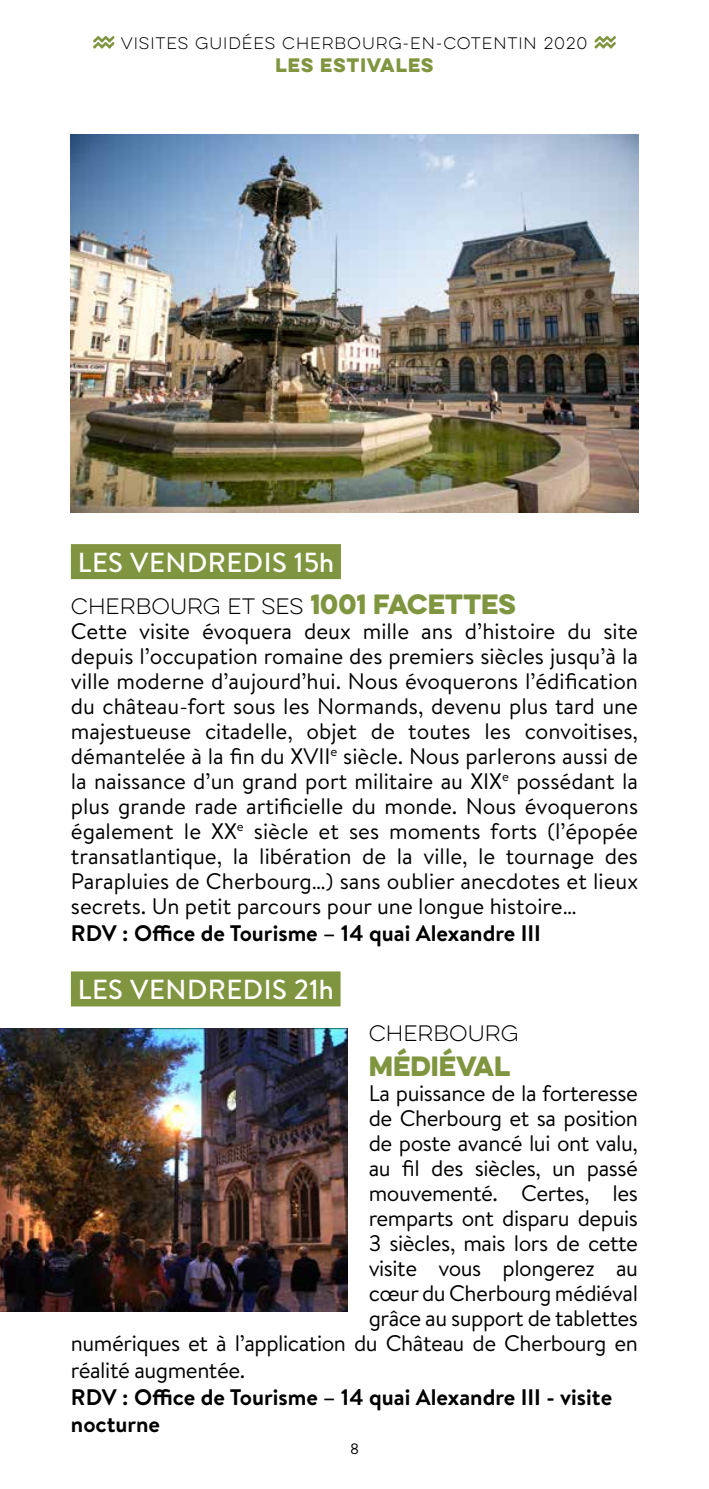
<style>
.page{position:relative;width:709px;height:1489px;background:#fff}
.page>*{position:absolute;margin:0;border:0;box-sizing:border-box;transform-origin:0 0}
.t1{font:500 27.5px "Brandon Text";letter-spacing:.02em;color:#fff}
.t2{font:25px "Eveleth Clean";color:#80953f}
.t3{font:22.5px/25px "Brandon Text";letter-spacing:-.02em;color:#000;text-align:justify}
.t4{font:700 22.5px/27px "Brandon Text";color:#000}
.t5{font:100 20px "Eveleth Clean";color:#000}
.t6{font:17.5px "Eveleth Clean";letter-spacing:.06em;color:#80953f}
.t7{font:100 15px "Eveleth Clean";letter-spacing:.06em;color:#000}
.t8{font:15px "Brandon Text";color:#000}
.s1{font-weight:400;font-size:25px;color:#80953f}
</style>
<div class="page">
<svg style="left:93px;top:36px;width:21px;height:12px"></svg>
<svg style="left:594px;top:36px;width:22px;height:12px"></svg>
<div style="left:71px;top:544px;width:270px;height:35px;background:#80953f"></div>
<div style="left:71px;top:971px;width:269px;height:35px;background:#80953f"></div>
<img style="left:71px;top:135px;width:567px;height:378px">
<img style="left:0;top:1028px;width:347px;height:283px">
<p class="t7" style="left:121px;top:32px;width:468px">VISITES GUIDÉES CHERBOURG-EN-COTENTIN 2020</p>
<p class="t6" style="left:275px;top:52px;width:159px">LES ESTIVALES</p>
<p class="t1" style="left:78px;top:543px;width:258px">LES VENDREDIS 15h</p>
<p class="t5" style="left:71px;top:592px;width:446px">CHERBOURG ET SES <span class="s1">1001 FACETTES</span></p>
<p class="t3" style="left:71px;top:617px;width:568px">Cette visite évoquera deux mille ans d’histoire du site depuis l’occupation romaine des premiers siècles jusqu’à la ville moderne d’aujourd’hui. Nous évoquerons l’édification du château-fort sous les Normands, devenu plus tard une majestueuse citadelle, objet de toutes les convoitises, démantelée à la fin du XVII<sup>e</sup> siècle. Nous parlerons aussi de la naissance d’un grand port militaire au XIX<sup>e</sup> possédant la plus grande rade artificielle du monde. Nous évoquerons également le XX<sup>e</sup> siècle et ses moments forts (l’épopée transatlantique, la libération de la ville, le tournage des Parapluies de Cherbourg…) sans oublier anecdotes et lieux secrets. Un petit parcours pour une longue histoire…</p>
<p class="t4" style="left:71px;top:919px;width:471px">RDV : Office de Tourisme – 14 quai Alexandre III</p>
<p class="t1" style="left:78px;top:970px;width:258px">LES VENDREDIS 21h</p>
<p class="t5" style="left:369px;top:1019px;width:151px">CHERBOURG</p>
<p class="t2" style="left:369px;top:1046px;width:143px">MÉDIÉVAL</p>
<p class="t3" style="left:369px;top:1079px;width:271px">La puissance de la forteresse</p>
<p class="t3" style="left:369px;top:1104px;width:271px">de Cherbourg et sa position</p>
<p class="t3" style="left:369px;top:1129px;width:271px">de poste avancé lui ont valu,</p>
<p class="t3" style="left:369px;top:1154px;width:271px">au fil des siècles, un passé</p>
<p class="t3" style="left:369px;top:1179px;width:271px">mouvementé. Certes, les</p>
<p class="t3" style="left:369px;top:1204px;width:271px">remparts ont disparu depuis</p>
<p class="t3" style="left:369px;top:1229px;width:271px">3 siècles, mais lors de cette</p>
<p class="t3" style="left:369px;top:1254px;width:271px">visite vous plongerez au</p>
<p class="t3" style="left:369px;top:1279px;width:271px">cœur du Cherbourg médiéval</p>
<p class="t3" style="left:369px;top:1304px;width:271px">grâce au support de tablettes</p>
<p class="t3" style="left:71px;top:1329px;width:568px">numériques et à l’application du Château de Cherbourg en</p>
<p class="t3" style="left:71px;top:1356px;width:176px">réalité augmentée.</p>
<p class="t4" style="left:71px;top:1383px;width:543px">RDV : Office de Tourisme – 14 quai Alexandre III - visite nocturne</p>
<p class="t8" style="left:350px;top:1437px;width:10px">8</p>
</div>
